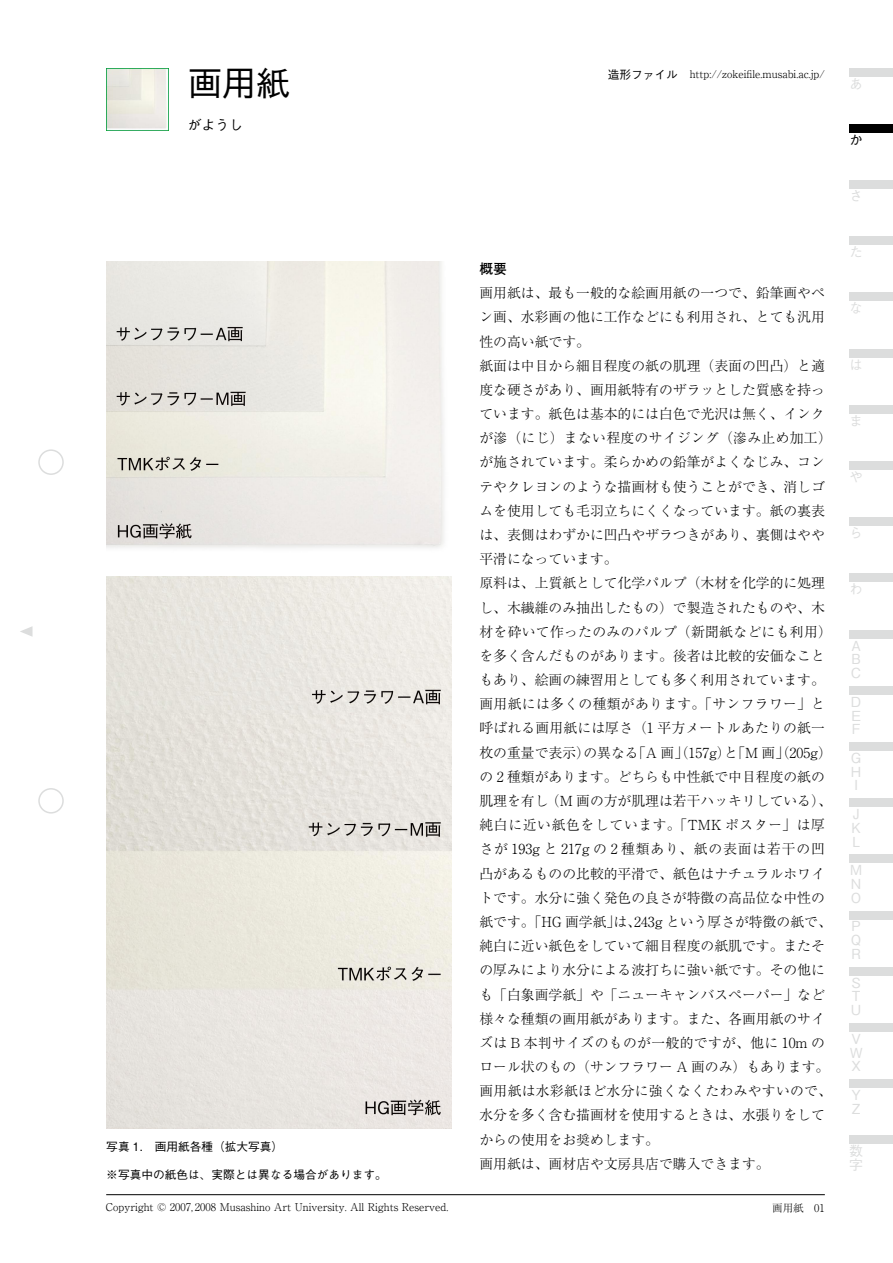
<style>
.page{position:relative;width:893px;height:1263px;background:#fff}
.page>*{position:absolute;margin:0;border:0;box-sizing:border-box;transform-origin:0 0}
.t1{font:500 34.05px "Gothic BBB Pro";color:#000}
.t2{font:300 13.8px/24.2px "Ryumin Pro";color:#000}
.t3{font:300 13.8px "Ryumin Pro";letter-spacing:.025em;color:#000}
.t4{font:500 13.8px/13.8px "Gothic BBB Pro";color:#dcdddd;text-align:justify}
.t5{font:300 13.8px "Ryumin Pro";letter-spacing:.06em;color:#000}
.t6{font:300 13.8px "Ryumin Pro";letter-spacing:.02em;color:#000}
.t7{font:300 13.8px "Ryumin Pro";letter-spacing:.045em;color:#000}
.t8{font:500 13.8px "Gothic BBB Pro";color:#000}
.t9{font:700 13.8px "Futo Go B101 Pro";color:#000}
.t10{font:500 11.7px "Gothic BBB Pro";color:#000}
.t11{font:300 10.65px "Ryumin Pro";color:#000}
.s1{font-family:"Gothic BBB Pro";font-weight:500;font-size:11.7px}
</style>
<div class="page">
<div style="left:38px;top:449px;width:26px;height:26px;border:2px solid #dcdddd;border-radius:50%"></div>
<div style="left:38px;top:788px;width:26px;height:25px;border:2px solid #dcdddd;border-radius:50%"></div>
<svg style="left:20px;top:626px;width:13px;height:11px"></svg>
<div style="left:849px;top:1135px;width:44px;height:9px;background:#dcdddd"></div>
<div style="left:849px;top:1079px;width:44px;height:9px;background:#dcdddd"></div>
<div style="left:849px;top:1023px;width:44px;height:8px;background:#dcdddd"></div>
<div style="left:849px;top:967px;width:44px;height:8px;background:#dcdddd"></div>
<div style="left:849px;top:911px;width:44px;height:8px;background:#dcdddd"></div>
<div style="left:849px;top:854px;width:44px;height:9px;background:#dcdddd"></div>
<div style="left:849px;top:798px;width:44px;height:9px;background:#dcdddd"></div>
<div style="left:849px;top:742px;width:44px;height:9px;background:#dcdddd"></div>
<div style="left:849px;top:686px;width:44px;height:9px;background:#dcdddd"></div>
<div style="left:849px;top:630px;width:44px;height:8px;background:#dcdddd"></div>
<div style="left:849px;top:517px;width:44px;height:9px;background:#dcdddd"></div>
<div style="left:849px;top:461px;width:44px;height:9px;background:#dcdddd"></div>
<div style="left:849px;top:405px;width:44px;height:9px;background:#dcdddd"></div>
<div style="left:849px;top:293px;width:44px;height:8px;background:#dcdddd"></div>
<div style="left:849px;top:237px;width:44px;height:8px;background:#dcdddd"></div>
<div style="left:849px;top:180px;width:44px;height:9px;background:#dcdddd"></div>
<div style="left:849px;top:68px;width:44px;height:9px;background:#dcdddd"></div>
<hr style="left:106px;top:1194px;width:719px;height:1px;background:#000">
<div style="left:849px;top:124px;width:44px;height:9px;background:#000"></div>
<div style="left:849px;top:349px;width:44px;height:8px;background:#dcdddd"></div>
<div style="left:849px;top:574px;width:44px;height:8px;background:#dcdddd"></div>
<img style="left:106px;top:69px;width:62px;height:61px">
<img style="left:106px;top:261px;width:338px;height:287px">
<img style="left:106px;top:576px;width:346px;height:553px">
<h1 class="t1" style="left:188px;top:56px;width:104px">画用紙</h1>
<p class="t8" style="left:188px;top:114px;width:57px">がようし</p>
<p class="t10" style="left:106px;top:1137px;width:179px">写真 1.　画用紙各種（拡大写真(</p>
<p class="t10" style="left:106px;top:1165px;width:282px">※写真中の紙色は、実際とは異なる場合があります。</p>
<p class="t11" style="left:106px;top:1199px;width:344px">Copyright © 2007, 2008 Musashino Art University. All Rights Reserved.</p>
<p class="t9" style="left:479px;top:258px;width:29px">概要</p>
<p class="t11" style="left:608px;top:66px;width:218px"><span class="s1">造形ファイル　</span>http://zokeifile.musabi.ac j p. /</p>
<p class="t2" style="left:479px;top:280px;width:347px">画用紙は、最も一般的な絵画用紙の一つで、鉛筆画やペ</p>
<p class="t2" style="left:479px;top:304px;width:347px">ン画、水彩画の他に工作などにも利用され、とても汎用</p>
<p class="t2" style="left:479px;top:328px;width:112px">性の高い紙です。</p>
<p class="t2" style="left:479px;top:352px;width:347px">紙面は中目から細目程度の紙の肌理（表面の凹凸）と適</p>
<p class="t2" style="left:479px;top:376px;width:347px">度な硬さがあり、画用紙特有のザラッとした質感を持っ</p>
<p class="t2" style="left:479px;top:401px;width:347px">ています。紙色は基本的には白色で光沢は無く、インク</p>
<p class="t3" style="left:479px;top:427px;width:354px">が滲（にじ）まない程度のサイジング（滲み止め加工(</p>
<p class="t2" style="left:479px;top:449px;width:347px">が施されています。柔らかめの鉛筆がよくなじみ、コン</p>
<p class="t2" style="left:479px;top:473px;width:347px">テやクレヨンのような描画材も使うことができ、消しゴ</p>
<p class="t2" style="left:479px;top:497px;width:347px">ムを使用しても毛羽立ちにくくなっています。紙の裏表</p>
<p class="t2" style="left:479px;top:522px;width:347px">は、表側はわずかに凹凸やザラつきがあり、裏側はやや</p>
<p class="t2" style="left:479px;top:546px;width:140px">平滑になっています。</p>
<p class="t2" style="left:479px;top:570px;width:347px">原料は、上質紙として化学パルプ（木材を化学的に処理</p>
<p class="t2" style="left:479px;top:594px;width:347px">し、木繊維のみ抽出したもの）で製造されたものや、木</p>
<p class="t6" style="left:479px;top:621px;width:354px">材を砕いて作ったのみのパルプ（新聞紙などにも利用(</p>
<p class="t2" style="left:479px;top:643px;width:347px">を多く含んだものがあります。後者は比較的安価なこと</p>
<p class="t2" style="left:479px;top:667px;width:347px">もあり、絵画の練習用としても多く利用されています。</p>
<p class="t3" style="left:479px;top:693px;width:347px">画用紙には多くの種類があります。「サンフラワー」と</p>
<p class="t2" style="left:479px;top:715px;width:347px">呼ばれる画用紙には厚さ（1 平方メートルあたりの紙一</p>
<p class="t2" style="left:632px;top:739px;width:201px">「 A 画」（ 1 57 「と）g M 画」（ 205 (g</p>
<p class="t2" style="left:479px;top:739px;width:112px">枚の重量で表示）</p>
<p class="t2" style="left:479px;top:763px;width:347px">の 2 種類があります。どちらも中性紙で中目程度の紙の</p>
<p class="t2" style="left:546px;top:788px;width:287px">（M 画の方が肌理は若干ハッキリしている、(</p>
<p class="t2" style="left:583px;top:739px;width:57px">の異なる</p>
<p class="t2" style="left:479px;top:788px;width:71px">肌理を有し</p>
<p class="t7" style="left:479px;top:814px;width:347px">純白に近い紙色をしています。「TMK ポスター」は厚</p>
<p class="t5" style="left:479px;top:838px;width:347px">さが 193g と 217g の 2 種類あり、紙の表面は若干の凹</p>
<p class="t2" style="left:479px;top:860px;width:347px">凸があるものの比較的平滑で、紙色はナチュラルホワイ</p>
<p class="t2" style="left:479px;top:884px;width:347px">トです。水分に強く発色の良さが特徴の高品位な中性の</p>
<p class="t2" style="left:634px;top:909px;width:199px">243g という厚さが特徴の紙で、</p>
<p class="t2" style="left:479px;top:909px;width:354px">紙です。「HG 画学紙は」、<br>純白に近い紙色をしていて細目程度の紙肌です。またその厚みにより水分による波打ちに強い紙です。その他にも「白象画学紙」や「ニューキャンバスペーパー」など様々な種類の画用紙があります。また、各画用紙のサイズは B 本判サイズのものが一般的ですが、他に 10m のロール状のもの（サンフラワー A 画のみ）もあります。画用紙は水彩紙ほど水分に強くなくたわみやすいので、水分を多く含む描画材を使用するときは、水張りをしてからの使用をお奨めします。<br>画用紙は、画材店や文房具店で購入できます。</p>
<p class="t11" style="left:772px;top:1199px;width:33px">画用紙</p>
<p class="t11" style="left:814px;top:1199px;width:12px">01</p>
<p class="t4" style="left:849px;top:75px;width:13px">あ</p>
<p class="t8" style="left:849px;top:129px;width:14px">か</p>
<p class="t4" style="left:849px;top:187px;width:12px">さ</p>
<p class="t4" style="left:849px;top:244px;width:14px">た</p>
<p class="t4" style="left:849px;top:300px;width:14px">な</p>
<p class="t4" style="left:849px;top:356px;width:14px">は</p>
<p class="t4" style="left:849px;top:412px;width:13px">ま</p>
<p class="t4" style="left:849px;top:468px;width:14px">や</p>
<p class="t4" style="left:849px;top:524px;width:13px">ら</p>
<p class="t4" style="left:849px;top:580px;width:14px">わ</p>
<p class="t4" style="left:851px;top:637px;width:12px">A B C</p>
<p class="t4" style="left:851px;top:693px;width:12px">D E F</p>
<p class="t4" style="left:851px;top:749px;width:12px">G H I</p>
<p class="t4" style="left:851px;top:805px;width:11px">J K L</p>
<p class="t4" style="left:850px;top:861px;width:14px">M N O</p>
<p class="t4" style="left:851px;top:918px;width:12px">P Q R</p>
<p class="t4" style="left:851px;top:974px;width:12px">S T U</p>
<p class="t4" style="left:850px;top:1030px;width:15px;text-align:left">V<br>W<br>X</p>
<p class="t4" style="left:851px;top:1086px;width:11px">Y<br>Z</p>
<p class="t4" style="left:849px;top:1142px;width:15px">数字</p>
</div>
